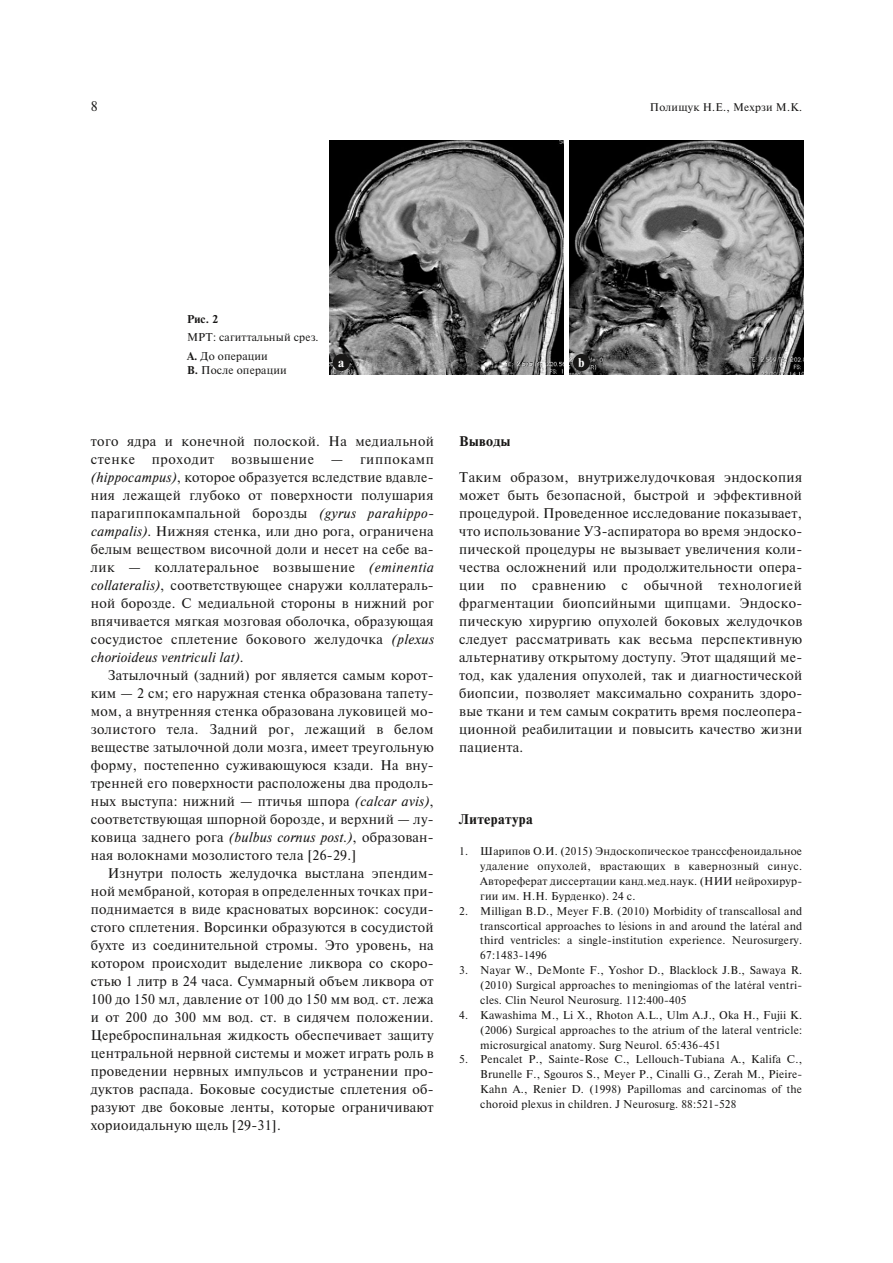
<style>
.page{position:relative;width:893px;height:1263px;background:#fff}
.page>*{position:absolute;margin:0;border:0;box-sizing:border-box;transform-origin:0 0}
.t1{font:13.2px/18px "Newton C";letter-spacing:.02em;color:#181716;text-align:justify}
.t2{font:13.2px "Newton C";letter-spacing:.045em;color:#181716}
.t3{font:700 13.2px "Newton C";letter-spacing:.025em;color:#181716}
.t4{font:700 12px "Newton C";color:#fff}
.t5{font:10.65px/14.9px "Newton C";letter-spacing:.02em;color:#181716;text-align:justify}
.t6{font:700 10.65px "Newton C";color:#181716}
.t7{font:10.5px "Newton C";letter-spacing:.025em;color:#181716}
.s1{font-weight:700}
.s2{font-style:italic}
</style>
<div class="page">
<img style="left:570px;top:140px;width:234px;height:234px">
<img style="left:330px;top:140px;width:233px;height:234px">
<div style="left:333px;top:354px;width:17px;height:17px;background:#181716;border-radius:50%"></div>
<div style="left:573px;top:354px;width:17px;height:17px;background:#181716;border-radius:50%"></div>
<p class="t1" style="left:91px;top:97px;width:9px">8</p>
<p class="t7" style="left:650px;top:101px;width:154px">Полищук Н.Е., Мехрзи М.К.</p>
<p class="t6" style="left:187px;top:313px;width:33px">Рис. 2</p>
<p class="t5" style="left:187px;top:328px;width:133px;line-height:18.5px">МРТ: сагиттальный срез.<br><span class="s1">A.</span> До операции</p>
<p class="t5" style="left:187px;top:363px;width:101px"><span class="s1">B.</span> После операции</p>
<p class="t4" style="left:338px;top:356px;width:8px">a</p>
<p class="t4" style="left:578px;top:356px;width:8px">b</p>
<p class="t1" style="left:91px;top:432px;width:345px">того ядра и конечной полоской. На медиальной стенке</p>
<p class="t2" style="left:152px;top:452px;width:64px">проходит</p>
<p class="t2" style="left:231px;top:452px;width:85px">возвышение</p>
<p class="t1" style="left:91px;top:450px;width:345px;text-indent:240px">— гиппокамп <span class="s2">(hippocampus)</span>, которое образуется вследствие вдавле&shy;ния лежащей глубоко от поверхности полушария парагиппокампальной борозды <span class="s2">(gyrus parahippo&shy;campalis)</span>. Нижняя стенка, или дно рога, ограничена белым веществом височной доли и несет на себе ва&shy;лик — коллатеральное возвышение <span class="s2">(eminentia collateralis)</span>, соответствующее снаружи коллатераль&shy;ной борозде. С медиальной стороны в нижний рог впячивается мягкая мозговая оболочка, образующая сосудистое сплетение бокового желудочка <span class="s2">(plexus chorioideus ventriculi lat)</span>.</p>
<p class="t1" style="left:91px;top:666px;width:344px;text-indent:17px">Затылочный (задний) рог является самым корот&shy;ким — 2 см; его наружная стенка образована тапету&shy;мом, а внутренняя стенка образована луковицей мо&shy;золистого тела. Задний рог, лежащий в белом веществе затылочной доли мозга, имеет треугольную форму, постепенно суживающуюся кзади. На вну&shy;тренней его поверхности расположены два продоль&shy;ных выступа: нижний — птичья шпора <span class="s2">(calcar avis)</span>, соответствующая шпорной борозде, и верхний — лу&shy;ковица заднего рога <span class="s2">(bulbus cornus post.)</span>, образован&shy;ная волокнами мозолистого тела [26-29.]</p>
<p class="t1" style="left:91px;top:864px;width:344px;text-indent:17px">Изнутри полость желудочка выстлана эпендим&shy;ной мембраной, которая в определенных точках при&shy;поднимается в виде красноватых ворсинок: сосуди&shy;стого сплетения. Ворсинки образуются в сосудистой бухте из соединительной стромы. Это уровень, на котором происходит выделение ликвора со скоро&shy;стью 1 литр в 24 часа. Суммарный объем ликвора от 100 до 150 мл, давление от 100 до 150 мм вод. ст. лежа и от 200 до 300 мм вод. ст. в сидячем положении.<br>Цереброспинальная жидкость обеспечивает защиту центральной нервной системы и может играть роль в проведении нервных импульсов и устранении про&shy;дуктов распада. Боковые сосудистые сплетения об&shy;разуют две боковые ленты, которые ограничивают хориоидальную щель [29-31].</p>
<p class="t3" style="left:459px;top:433px;width:53px">Выводы</p>
<p class="t1" style="left:459px;top:468px;width:345px">Таким образом, внутрижелудочковая эндоскопия может быть безопасной, быстрой и эффективной процедурой. Проведенное исследование показывает, что использование УЗ-аспиратора во время эндоско&shy;пической процедуры не вызывает увеличения коли&shy;чества осложнений или продолжительности опера&shy;ции по сравнению с обычной технологией фрагментации биопсийными щипцами. Эндоско&shy;пическую хирургию опухолей боковых желудочков следует рассматривать как весьма перспективную альтернативу открытому доступу. Этот щадящий ме&shy;тод, как удаления опухолей, так и диагностической биопсии, позволяет максимально сохранить здоро&shy;вые ткани и тем самым сократить время послеопера&shy;ционной реабилитации и повысить качество жизни пациента.</p>
<p class="t3" style="left:459px;top:811px;width:75px">Литература</p>
<p class="t5" style="left:480px;top:844px;width:323px;text-indent:-21px">1. Шарипов О.И. (2015) Эндоскопическое транссфеноидальное удаление опухолей, врастающих в кавернозный синус.<br>Автореферат диссертации канд.мед.наук. (НИИ нейрохирур&shy;гии им. Н.Н. Бурденко). 24 с.</p>
<p class="t5" style="left:480px;top:903px;width:323px;text-indent:-21px">2. Milligan B.D., Meyer F.B. (2010) Morbidity of transcallosal and transcortical approaches to le<sup>'</sup> sions in and around the late<sup>'</sup> ral and third ventricles: a single-institution experience. Neurosurgery.<br>67:1483-1496</p>
<p class="t5" style="left:480px;top:963px;width:323px;text-indent:-21px">3. Nayar W., DeMonte F., Yoshor D., Blacklock J.B., Sawaya R. (2010) Surgical approaches to meningiomas of the late<sup>'</sup> ral ventri&shy;cles. Clin Neurol Neurosurg. 112:400-405</p>
<p class="t5" style="left:480px;top:1007px;width:323px;text-indent:-21px">4. Kawashima M., Li X., Rhoton A.L., Ulm A.J., Oka H., Fujii K. (2006) Surgical approaches to the atrium of the lateral ventricle: microsurgical anatomy. Surg Neurol. 65:436-451</p>
<p class="t5" style="left:480px;top:1052px;width:323px;text-indent:-21px">5. Pencalet P., Sainte-Rose C., Lellouch-Tubiana A., Kalifa C., Brunelle F., Sgouros S., Meyer P., Cinalli G., Zerah M., Pieire-Kahn A., Renier D. (1998) Papillomas and carcinomas of the choroid plexus in children. J Neurosurg. 88:521-528</p>
</div>
